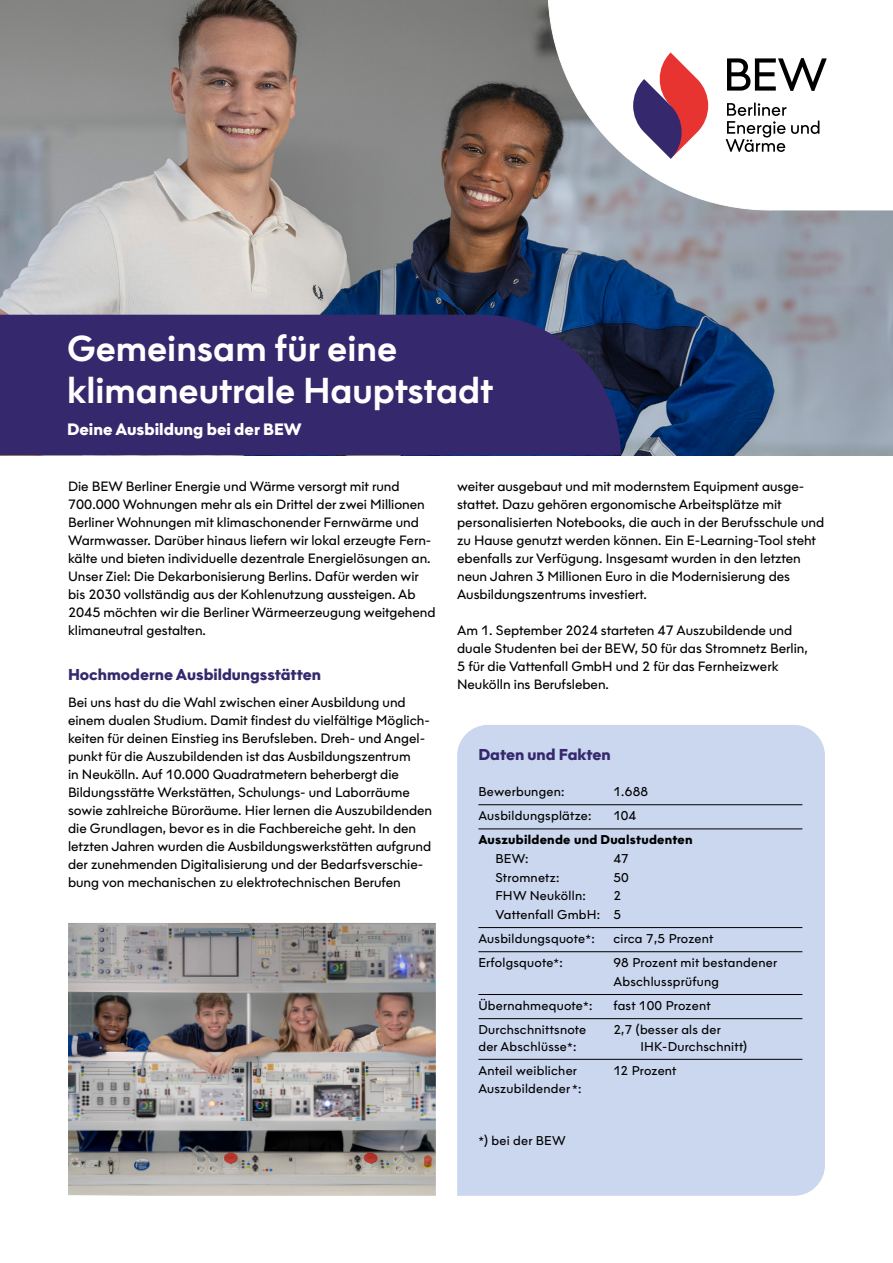
<style>
.page{position:relative;width:893px;height:1263px;background:#fff}
.page>*{position:absolute;margin:0;border:0;box-sizing:border-box;transform-origin:0 0}
.t1{font:500 36px/42px "BEW OT";color:#fff}
.t2{font:700 16.5px "BEW OT";color:#fff}
.t3{font:700 15.75px "BEW OT";color:#36286d}
.t4{font:13.5px/18px "BEW OT";color:#000}
.t5{font:12.75px/18.6px "BEW OT";letter-spacing:.02em;color:#000;text-align:right}
.t6{font:700 12.75px "BEW OT";letter-spacing:.02em;color:#000}
</style>
<div class="page">
<img style="left:0;top:0;width:893px;height:455px">
<svg style="left:547px;top:0;width:179px;height:210px"></svg>
<div style="left:0;top:315px;width:621px;height:140px;background:#36286d"></div>
<svg style="left:633px;top:53px;width:75px;height:106px"></svg>
<svg style="left:726px;top:0;width:167px;height:210px"></svg>
<div style="left:457px;top:725px;width:368px;height:471px;background:#cad7ef"></div>
<hr style="left:478px;top:804px;width:324px;height:1px;background:#000">
<hr style="left:478px;top:829px;width:324px;height:1px;background:#000">
<hr style="left:478px;top:927px;width:324px;height:1px;background:#000">
<hr style="left:478px;top:951px;width:324px;height:1px;background:#000">
<hr style="left:478px;top:994px;width:324px;height:1px;background:#000">
<hr style="left:478px;top:1018px;width:324px;height:1px;background:#000">
<hr style="left:478px;top:1059px;width:324px;height:1px;background:#000">
<img style="left:68px;top:923px;width:368px;height:273px">
<h1 class="t1" style="left:67px;top:326px;width:428px">Gemeinsam für eine klimaneutrale Hauptstadt</h1>
<p class="t2" style="left:67px;top:419px;width:236px">Deine Ausbildung bei der BEW</p>
<p class="t4" style="left:68px;top:477px;width:369px">Die BEW Berliner Energie und Wärme versorgt mit rund 700.000 Wohnungen mehr als ein Drittel der zwei Millionen Berliner Wohnungen mit klimaschonender Fernwärme und Warmwasser. Darüber hinaus liefern wir lokal erzeugte Fern&shy;kälte und bieten individuelle dezentrale Energielösungen an.<br>Unser Ziel: Die Dekarbonisierung Berlins. Dafür werden wir bis 2030 vollständig aus der Kohlenutzung aussteigen. Ab 2045 möchten wir die Berliner Wärmeerzeugung weitgehend klimaneutral gestalten.</p>
<p class="t3" style="left:68px;top:665px;width:255px">Hochmoderne Ausbildungsstätten</p>
<p class="t4" style="left:68px;top:693px;width:366px">Bei uns hast du die Wahl zwischen einer Ausbildung und einem dualen Studium. Damit findest du vielfältige Möglich&shy;keiten für deinen Einstieg ins Berufsleben. Dreh- und Angel&shy;punkt für die Auszubildenden ist das Ausbildungszentrum<br>in Neukölln. Auf 10.000 Quadratmetern beherbergt die Bildungsstätte Werkstätten, Schulungs- und Laborräume sowie zahlreiche Büroräume. Hier lernen die Auszubildenden die Grundlagen, bevor es in die Fachbereiche geht. In den letzten Jahren wurden die Ausbildungswerkstätten aufgrund der zunehmenden Digitalisierung und der Bedarfsverschie&shy;bung von mechanischen zu elektrotechnischen Berufen</p>
<p class="t4" style="left:457px;top:477px;width:369px">weiter ausgebaut und mit modernstem Equipment ausge&shy;stattet. Dazu gehören ergonomische Arbeitsplätze mit personalisierten Notebooks, die auch in der Berufsschule und zu Hause genutzt werden können. Ein E-Learning-Tool steht ebenfalls zur Verfügung. Insgesamt wurden in den letzten neun Jahren 3 Millionen Euro in die Modernisierung des Ausbildungszentrums investiert.</p>
<p class="t4" style="left:457px;top:621px;width:352px">Am 1. September 2024 starteten 47 Auszubildende und duale Studenten bei der BEW, 50 für das Stromnetz Berlin, 5 für die Vattenfall GmbH und 2 für das Fernheizwerk Neukölln ins Berufsleben.</p>
<p class="t3" style="left:478px;top:745px;width:134px">Daten und Fakten</p>
<p class="t5" style="left:478px;top:782px;width:88px">Bewerbungen:</p>
<p class="t5" style="left:613px;top:782px;width:36px">1.688</p>
<p class="t5" style="left:478px;top:806px;width:115px">Ausbildungsplätze:</p>
<p class="t5" style="left:613px;top:806px;width:24px">104</p>
<p class="t6" style="left:478px;top:832px;width:216px">Auszubildende und Dualstudenten</p>
<p class="t5" style="left:495px;top:849px;width:35px">BEW:</p>
<p class="t5" style="left:613px;top:849px;width:17px">47</p>
<p class="t5" style="left:495px;top:868px;width:66px">Stromnetz:</p>
<p class="t5" style="left:613px;top:868px;width:17px">50</p>
<p class="t5" style="left:495px;top:886px;width:92px">FHW Neukölln:</p>
<p class="t5" style="left:495px;top:886px;width:127px">2<br>Vattenfall GmbH: 5</p>
<p class="t5" style="left:478px;top:929px;width:118px">Ausbildungsquote*:</p>
<p class="t5" style="left:613px;top:929px;width:102px">circa 7,5 Prozent</p>
<p class="t5" style="left:478px;top:953px;width:86px">Erfolgsquote*:</p>
<p class="t5" style="left:613px;top:953px;width:165px;text-align:left">98 Prozent mit bestandener<br>Abschlussprüfung</p>
<p class="t5" style="left:478px;top:996px;width:116px">Übernahmequote*:</p>
<p class="t5" style="left:613px;top:996px;width:99px">fast 100 Prozent</p>
<p class="t5" style="left:478px;top:1020px;width:109px">Durchschnittsnote</p>
<p class="t5" style="left:613px;top:1020px;width:109px">2,7 (besser als der</p>
<p class="t5" style="left:478px;top:1036px;width:100px">der Abschlüsse*:</p>
<p class="t5" style="left:640px;top:1036px;width:108px">IHK-Durchschnitt)</p>
<p class="t5" style="left:478px;top:1061px;width:100px">Anteil weiblicher</p>
<p class="t5" style="left:613px;top:1061px;width:65px">12 Prozent</p>
<p class="t5" style="left:478px;top:1079px;width:105px">Auszubildender *:</p>
<p class="t5" style="left:478px;top:1131px;width:89px">*) bei der BEW</p>
</div>
